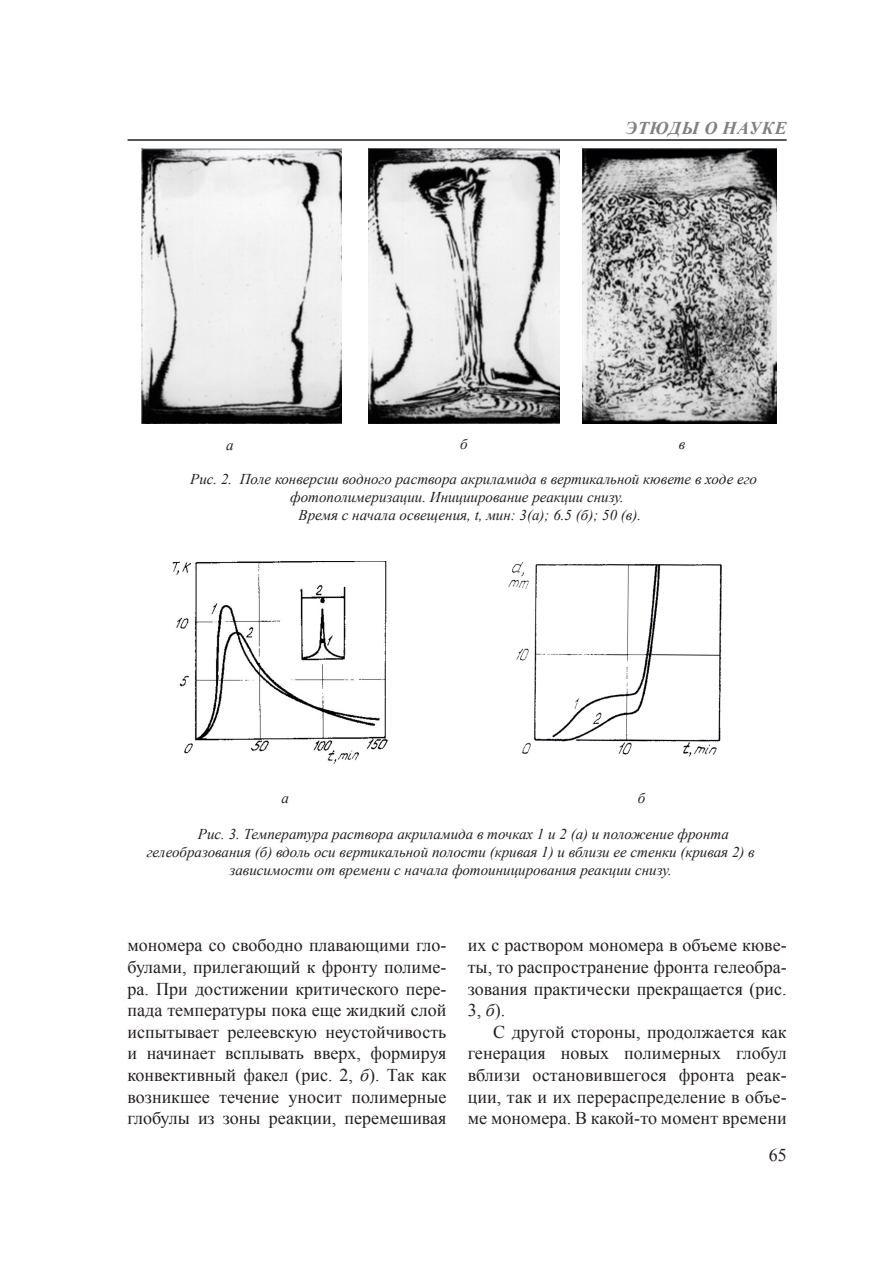
<style>
.page{position:relative;width:893px;height:1263px;background:#fff}
.page>*{position:absolute;margin:0;border:0;box-sizing:border-box;transform-origin:0 0}
.Основной_текст{font:18px/21.6px "Times New Roman";color:#231f20;text-align:justify}
.t1{font:italic 700 18px "Times New Roman";letter-spacing:.035em;color:#808180}
.Рис__подпись{font:italic 15px/18px "Times New Roman";color:#231f20}
.s1{font-style:italic}
</style>
<div class="page">
<hr style="left:128px;top:139px;width:659px;height:2px;background:#231f20">
<img style="left:142px;top:149px;width:200px;height:275px">
<img style="left:369px;top:149px;width:191px;height:275px">
<img style="left:583px;top:149px;width:194px;height:275px">
<img style="left:508px;top:562px;width:214px;height:195px">
<img style="left:172px;top:561px;width:216px;height:203px">
<p class="t1" style="left:625px;top:116px;width:163px">ЭТЮДЫ О НАУКЕ</p>
<p class="Рис__подпись" style="left:226px;top:436px;width:9px">а</p>
<p class="Рис__подпись" style="left:460px;top:435px;width:9px">б</p>
<p class="Рис__подпись" style="left:679px;top:435px;width:8px">в</p>
<p class="Рис__подпись" style="left:290px;top:469px;width:468px;text-indent:-100px">Рис. 2. Поле конверсии водного раствора акриламида в вертикальной кювете в ходе его фотополимеризации. Инициирование реакции снизу.</p>
<p class="Рис__подпись" style="left:299px;top:505px;width:344px">Время с начала освещения, t, мин: 3(а); 6.5 (б); 50 (в).</p>
<p class="Рис__подпись" style="left:282px;top:789px;width:9px">а</p>
<p class="Рис__подпись" style="left:638px;top:789px;width:9px">б</p>
<p class="Рис__подпись" style="left:198px;top:825px;width:533px">Рис. 3. Температура раствора акриламида в точках 1 и 2 (а) и положение фронта</p>
<p class="Рис__подпись" style="left:147px;top:843px;width:610px">гелеобразования (б) вдоль оси вертикальной полости (кривая 1) и вблизи ее стенки (кривая 2) в</p>
<p class="Рис__подпись" style="left:230px;top:861px;width:444px">зависимости от времени с начала фотоиницирования реакции снизу.</p>
<p class="Основной_текст" style="left:128px;top:934px;width:320px">мономера со свободно плавающими гло&shy;булами, прилегающий к фронту полиме&shy;ра. При достижении критического пере&shy;пада температуры пока еще жидкий слой испытывает релеевскую неустойчивость и начинает всплывать вверх, формируя конвективный факел (рис. 2, <span class="s1">б</span>). Так как возникшее течение уносит полимерные глобулы из зоны реакции, перемешивая</p>
<p class="Основной_текст" style="left:468px;top:934px;width:320px">их с раствором мономера в объеме кюве&shy;ты, то распространение фронта гелеобра&shy;зования практически прекращается (рис.<br>3, <span class="s1">б</span>).</p>
<p class="Основной_текст" style="left:468px;top:1020px;width:320px;text-indent:26px">С другой стороны, продолжается как генерация новых полимерных глобул вблизи остановившегося фронта реак&shy;ции, так и их перераспределение в объе&shy;ме мономера. В какой-то момент времени</p>
<p class="Основной_текст" style="left:769px;top:1143px;width:19px">65</p>
</div>
